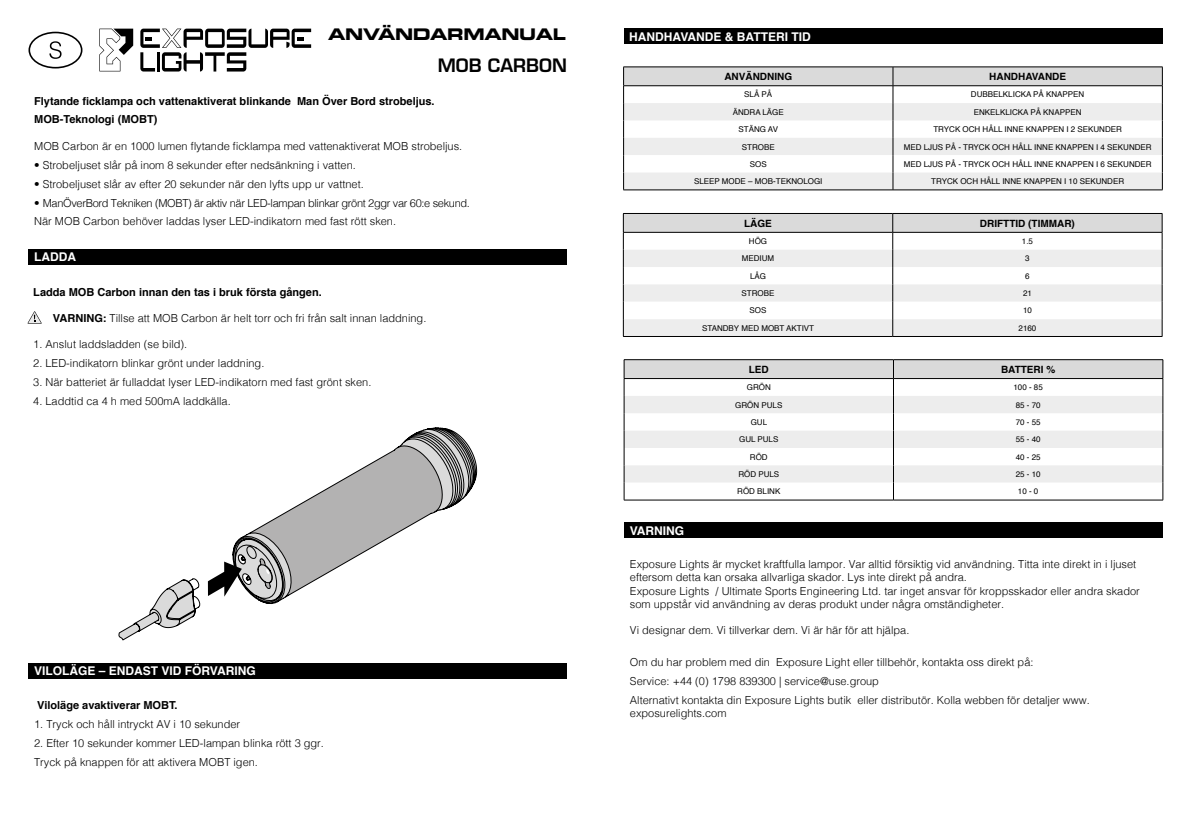
<style>
.page{position:relative;width:1191px;height:840px;background:#fff}
.page>*{position:absolute;margin:0;border:0;box-sizing:border-box;transform-origin:0 0}
.t1{font:600 18px "Eurostile LT Std";color:#000}
.t2{font:16px "Eurostile LT Std Bold Ex 2";letter-spacing:-.025em;color:#000}
.t3{font:700 12px "Helvetica";color:#fff}
.t4{font:300 11px/13.2px "Helvetica";color:#000}
.t5{font:700 11px/18.8px "Helvetica";color:#000}
.t6{font:300 11px/18.8px "Helvetica";letter-spacing:-.03em;color:#000}
.t7{font:700 10px "Helvetica";color:#000}
.t8{font:8px "Helvetica";color:#000}
.s1{font-weight:700}
</style>
<div class="page">
<div style="left:28px;top:249px;width:539px;height:15px;background:#000"></div>
<svg style="left:28px;top:311px;width:14px;height:12px"></svg>
<svg style="left:28px;top:32px;width:54px;height:36px"></svg>
<svg style="left:270px;top:29px;width:41px;height:19px"></svg>
<svg style="left:248px;top:29px;width:20px;height:19px"></svg>
<svg style="left:140px;top:29px;width:106px;height:42px"></svg>
<svg style="left:99px;top:29px;width:34px;height:42px"></svg>
<div style="left:623px;top:29px;width:539px;height:15px;background:#000"></div>
<hr style="left:893px;top:66px;width:269px;height:1px;background:#000">
<hr style="left:623px;top:66px;width:270px;height:1px;background:#000">
<svg style="left:623px;top:67px;width:540px;height:123px"></svg>
<hr style="left:623px;top:85px;width:270px;height:1px;background:#000">
<svg style="left:623px;top:213px;width:539px;height:123px"></svg>
<hr style="left:623px;top:232px;width:269px;height:1px;background:#000">
<hr style="left:623px;top:336px;width:269px;height:1px;background:#000">
<hr style="left:892px;top:336px;width:270px;height:1px;background:#000">
<hr style="left:624px;top:499px;width:269px;height:1px;background:#000">
<hr style="left:893px;top:499px;width:270px;height:1px;background:#000">
<svg style="left:624px;top:359px;width:539px;height:140px"></svg>
<hr style="left:624px;top:378px;width:269px;height:1px;background:#000">
<div style="left:624px;top:522px;width:538px;height:15px;background:#000"></div>
<div style="left:28px;top:662px;width:539px;height:16px;background:#000"></div>
<svg style="left:118px;top:578px;width:82px;height:62px"></svg>
<svg style="left:208px;top:427px;width:269px;height:177px"></svg>
<h2 class="t2" style="left:328px;top:23px;width:239px">ANVÄNDARMANUAL</h2>
<h1 class="t1" style="left:438px;top:54px;width:131px">MOB CARBON</h1>
<p class="t5" style="left:34px;top:91px;width:402px">Flytande ficklampa och vattenaktiverat blinkande Man Över Bord strobeljus.<br>MOB-Teknologi (MOBT)</p>
<p class="t4" style="left:34px;top:138px;width:429px">MOB Carbon är en 1000 lumen flytande ficklampa med vattenaktiverat MOB strobeljus.</p>
<p class="t4" style="left:34px;top:157px;width:323px">• Strobeljuset slår på inom 8 sekunder efter nedsänkning i vatten.</p>
<p class="t4" style="left:34px;top:176px;width:331px">• Strobeljuset slår av efter 20 sekunder när den lyfts upp ur vattnet.</p>
<p class="t6" style="left:34px;top:192px;width:437px">• ManÖverBord Tekniken (MOBT) är aktiv när LED-lampan blinkar grönt 2ggr var 60:e sekund.<br>När MOB Carbon behöver laddas lyser LED-indikatorn med fast rött sken.</p>
<p class="t3" style="left:34px;top:247px;width:43px">LADDA</p>
<p class="t5" style="left:33px;top:282px;width:290px">Ladda MOB Carbon innan den tas i bruk första gången.</p>
<p class="t4" style="left:53px;top:310px;width:375px"><span class="s1">VARNING:</span> Tillse att MOB Carbon är helt torr och fri från salt innan laddning.</p>
<p class="t4" style="left:33px;top:337px;width:156px">1. Anslut laddsladden (se bild).</p>
<p class="t4" style="left:33px;top:356px;width:233px">2. LED-indikatorn blinkar grönt under laddning.</p>
<p class="t4" style="left:33px;top:374px;width:340px">3. När batteriet är fulladdat lyser LED-indikatorn med fast grönt sken.</p>
<p class="t4" style="left:33px;top:393px;width:199px">4. Laddtid ca 4 h med 500mA laddkälla.</p>
<p class="t3" style="left:34px;top:661px;width:223px">VILOLÄGE – ENDAST VID FÖRVARING</p>
<p class="t5" style="left:37px;top:696px;width:142px">Viloläge avaktiverar MOBT.</p>
<p class="t4" style="left:34px;top:716px;width:208px">1. Tryck och håll intryckt AV i 10 sekunder</p>
<p class="t4" style="left:34px;top:732px;width:291px;line-height:18.8px">2. Efter 10 sekunder kommer LED-lampan blinka rött 3 ggr.<br>Tryck på knappen för att aktivera MOBT igen.</p>
<p class="t3" style="left:629px;top:27px;width:183px">HANDHAVANDE &amp; BATTERI TID</p>
<p class="t7" style="left:724px;top:68px;width:69px">ANVÄNDNING</p>
<p class="t7" style="left:989px;top:68px;width:78px">HANDHAVANDE</p>
<p class="t8" style="left:744px;top:88px;width:30px">SLÅ PÅ</p>
<p class="t8" style="left:971px;top:88px;width:115px">DUBBELKLICKA PÅ KNAPPEN</p>
<p class="t8" style="left:732px;top:106px;width:53px">ÄNDRA LÄGE</p>
<p class="t8" style="left:973px;top:106px;width:109px">ENKELKLICKA PÅ KNAPPEN</p>
<p class="t8" style="left:738px;top:123px;width:41px">STÄNG AV</p>
<p class="t8" style="left:933px;top:123px;width:190px">TRYCK OCH HÅLL INNE KNAPPEN I 2 SEKUNDER</p>
<p class="t8" style="left:742px;top:140px;width:34px">STROBE</p>
<p class="t8" style="left:903px;top:140px;width:249px">MED LJUS PÅ - TRYCK OCH HÅLL INNE KNAPPEN I 4 SEKUNDER</p>
<p class="t8" style="left:750px;top:158px;width:18px">SOS</p>
<p class="t8" style="left:903px;top:158px;width:249px">MED LJUS PÅ - TRYCK OCH HÅLL INNE KNAPPEN I 6 SEKUNDER</p>
<p class="t8" style="left:694px;top:175px;width:130px">SLEEP MODE – MOB-TEKNOLOGI</p>
<p class="t8" style="left:931px;top:175px;width:194px">TRYCK OCH HÅLL INNE KNAPPEN I 10 SEKUNDER</p>
<p class="t7" style="left:744px;top:215px;width:29px">LÄGE</p>
<p class="t7" style="left:980px;top:215px;width:96px">DRIFTTID (TIMMAR)</p>
<p class="t8" style="left:749px;top:235px;width:20px">HÖG</p>
<p class="t8" style="left:1022px;top:235px;width:13px">1.5</p>
<p class="t8" style="left:742px;top:252px;width:34px">MEDIUM</p>
<p class="t8" style="left:1025px;top:252px;width:6px">3</p>
<p class="t8" style="left:750px;top:269px;width:18px">LÅG</p>
<p class="t8" style="left:1025px;top:269px;width:6px">6</p>
<p class="t8" style="left:741px;top:287px;width:34px">STROBE</p>
<p class="t8" style="left:1023px;top:287px;width:10px">21</p>
<p class="t8" style="left:749px;top:304px;width:18px">SOS</p>
<p class="t8" style="left:1023px;top:304px;width:10px">10</p>
<p class="t8" style="left:702px;top:321px;width:114px">STANDBY MED MOBT AKTIVT</p>
<p class="t8" style="left:1018px;top:321px;width:19px">2160</p>
<p class="t7" style="left:749px;top:361px;width:21px">LED</p>
<p class="t7" style="left:1001px;top:361px;width:56px">BATTERI %</p>
<p class="t8" style="left:747px;top:381px;width:25px">GRÖN</p>
<p class="t8" style="left:1013px;top:381px;width:31px">100 - 85</p>
<p class="t8" style="left:735px;top:398px;width:49px">GRÖN PULS</p>
<p class="t8" style="left:1015px;top:398px;width:26px">85 - 70</p>
<p class="t8" style="left:750px;top:415px;width:18px">GUL</p>
<p class="t8" style="left:1015px;top:415px;width:26px">70 - 55</p>
<p class="t8" style="left:739px;top:433px;width:41px">GUL PULS</p>
<p class="t8" style="left:1015px;top:433px;width:26px">55 - 40</p>
<p class="t8" style="left:750px;top:450px;width:19px">RÖD</p>
<p class="t8" style="left:1015px;top:450px;width:26px">40 - 25</p>
<p class="t8" style="left:738px;top:468px;width:42px">RÖD PULS</p>
<p class="t8" style="left:1015px;top:468px;width:26px">25 - 10</p>
<p class="t8" style="left:737px;top:485px;width:45px">RÖD BLINK</p>
<p class="t8" style="left:1018px;top:485px;width:22px">10 - 0</p>
<p class="t3" style="left:630px;top:520px;width:56px">VARNING</p>
<p class="t4" style="left:630px;top:556px;width:511px">Exposure Lights är mycket kraftfulla lampor. Var alltid försiktig vid användning. Titta inte direkt in i ljuset eftersom detta kan orsaka allvarliga skador. Lys inte direkt på andra.<br>Exposure Lights / Ultimate Sports Engineering Ltd. tar inget ansvar för kroppsskador eller andra skador som uppstår vid användning av deras produkt under några omständigheter.</p>
<p class="t4" style="left:630px;top:622px;width:281px">Vi designar dem. Vi tillverkar dem. Vi är här för att hjälpa.</p>
<p class="t4" style="left:630px;top:652px;width:461px;line-height:18.8px">Om du har problem med din Exposure Light eller tillbehör, kontakta oss direkt på:<br>Service: +44 (0) 1798 839300 | service@use.group<br>Alternativt kontakta din Exposure Lights butik eller distributör. Kolla webben för detaljer www.</p>
<p class="t4" style="left:630px;top:705px;width:98px">exposurelights.com</p>
</div>
